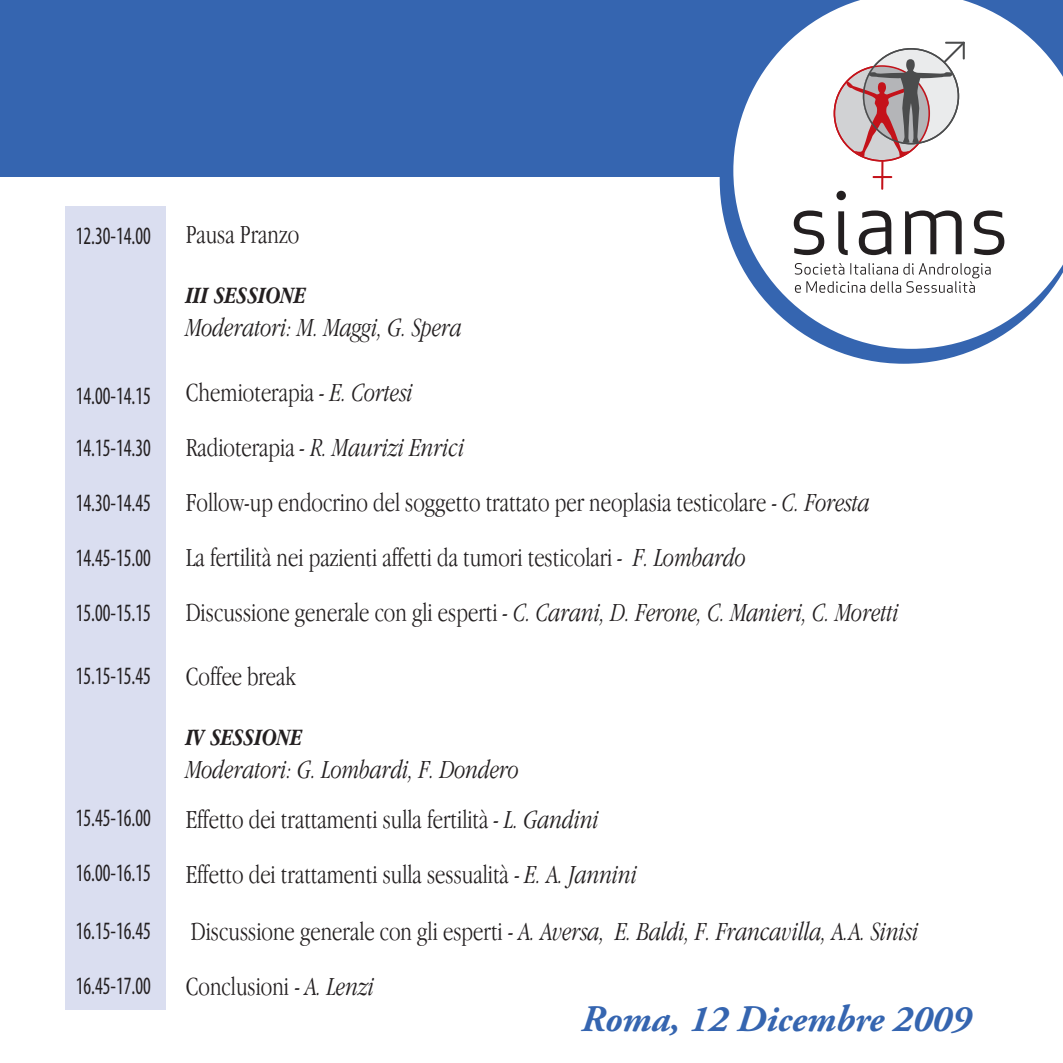
<style>
.page{position:relative;width:1063px;height:1063px;background:#fff}
.page>*{position:absolute;margin:0;border:0;box-sizing:border-box;transform-origin:0 0}
.t1{font:italic 700 37.5px "Adobe Garamond Pro";color:#3565b0}
.t2{font:300 condensed 27px/55px "Garamond";color:#231f20;scale:.95 1}
.t3{font:italic 300 condensed 27px/50px "Garamond";color:#231f20;scale:.95 1}
.t4{font:condensed 25px/52.5px "Myriad Pro";color:#231f20;scale:.8 1}
.t5{font:italic 700 condensed 24.25px "Garamond";color:#231f20}
.s1{font-style:italic}
.s2{font-style:normal}
</style>
<div class="page">
<div style="left:0;top:0;width:1063px;height:176px;background:#3565b0"></div>
<svg style="left:720px;top:176px;width:256px;height:188px"></svg>
<svg style="left:733px;top:0;width:330px;height:349px"></svg>
<div style="left:65px;top:206px;width:100px;height:803px;background:#dadef0"></div>
<hr style="left:881px;top:161px;width:2px;height:29px;background:#c4121a">
<svg style="left:873px;top:176px;width:19px;height:2px"></svg>
<svg style="left:834px;top:42px;width:131px;height:120px;background:#cebec0"></svg>
<svg style="left:794px;top:210px;width:30px;height:45px"></svg>
<svg style="left:836px;top:191px;width:12px;height:64px"></svg>
<svg style="left:859px;top:210px;width:32px;height:45px"></svg>
<svg style="left:905px;top:210px;width:57px;height:44px"></svg>
<svg style="left:974px;top:210px;width:30px;height:45px"></svg>
<svg style="left:795px;top:263px;width:196px;height:30px"></svg>
<p class="t4" style="left:76px;top:209px;width:95px">12.30-14.00</p>
<p class="t4" style="left:76px;top:369px;width:95px">14.00-14.15<br>14.15-14.30</p>
<p class="t4" style="left:76px;top:477px;width:95px">14.30-14.45</p>
<p class="t4" style="left:76px;top:532px;width:95px">14.45-15.00</p>
<p class="t4" style="left:76px;top:587px;width:95px">15.00-15.15</p>
<p class="t4" style="left:76px;top:649px;width:95px">15.15-15.45</p>
<p class="t4" style="left:76px;top:792px;width:95px">15.45-16.00</p>
<p class="t4" style="left:76px;top:847px;width:95px">16.00-16.15</p>
<p class="t4" style="left:76px;top:904px;width:95px">16.15-16.45</p>
<p class="t4" style="left:76px;top:959px;width:95px">16.45-17.00</p>
<p class="t2" style="left:186px;top:207px;width:121px">Pausa Pranzo</p>
<p class="t5" style="left:186px;top:282px;width:122px">III SESSIONE</p>
<p class="t3" style="left:186px;top:302px;width:293px">Moderatori: M. Maggi, G. Spera</p>
<p class="t2" style="left:186px;top:364px;width:752px">Chemioterapia <span class="s1">- E. Cortesi<br></span>Radioterapia <span class="s1">- R. Maurizi Enrici<br></span>Follow-up endocrino del soggetto trattato per neoplasia testicolare - <span class="s1">C. Foresta<br></span>La fertilità nei pazienti affetti da tumori testicolari <span class="s1">- F. Lombardo<br></span>Discussione generale con gli esperti <span class="s1">- C. Carani, D. Ferone, C. Manieri, C. Moretti</span></p>
<p class="t2" style="left:186px;top:649px;width:118px">Coffee break</p>
<p class="t5" style="left:186px;top:724px;width:118px">IV SESSIONE</p>
<p class="t3" style="left:186px;top:744px;width:437px">Moderatori: G. Lombardi, F. Dondero<br><span class="s2">Effetto dei trattamenti sulla fertilità</span> - L. Gandini</p>
<p class="t2" style="left:186px;top:845px;width:773px;line-height:57.5px">Effetto dei trattamenti sulla sessualità - <span class="s1">E. A. Jannini<br></span>Discussione generale con gli esperti - <span class="s1">A. Aversa, E. Baldi, F. Francavilla, A.A. Sinisi</span></p>
<p class="t2" style="left:186px;top:959px;width:200px">Conclusioni - <span class="s1">A. Lenzi</span></p>
<h1 class="t1" style="left:581px;top:998px;width:391px">Roma, 12 Dicembre 2009</h1>
</div>
